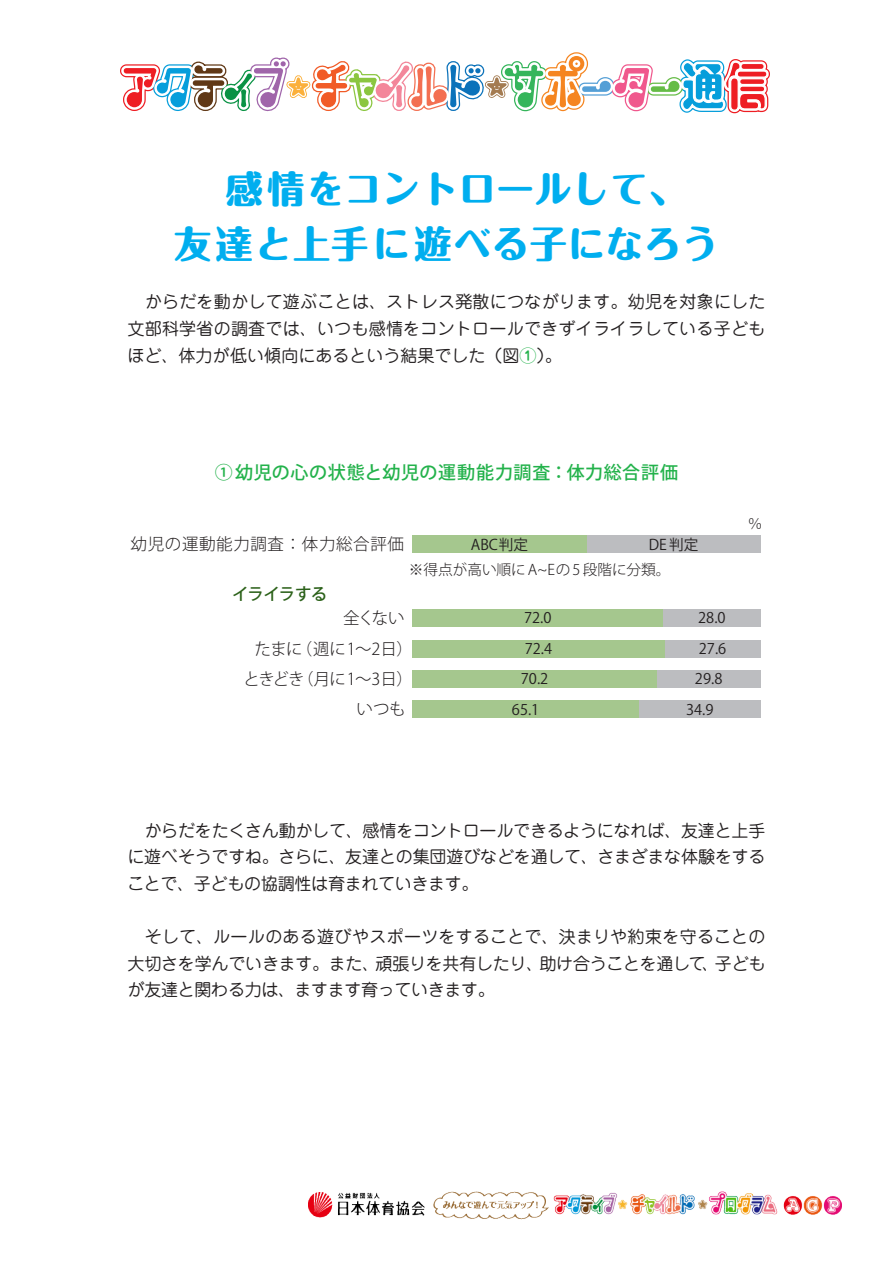
<style>
.page{position:relative;width:893px;height:1263px;background:#fff}
.page>*{position:absolute;margin:0;border:0;box-sizing:border-box;transform-origin:0 0}
.t1{font:800 37.2px "Maru Fo Pro";letter-spacing:.02em;color:#00aeef}
.t2{font:500 18px "Koz Go Pro";letter-spacing:.035em;color:#23b24b}
.t3{font:16.95px/26.5px "Jun 201 Pro";letter-spacing:-.01em;color:#231f20;text-align:justify}
.t4{font:16.5px "Koz Go Pro Light 90 pv RKSJ H";letter-spacing:.04em;color:#231f20}
.t5{font:16.5px "Koz Go Pro Light 90 pv RKSJ H";letter-spacing:-.065em;color:#231f20}
.t6{font:16.5px "Koz Go Pro Medium 90 pv RKSJ H";letter-spacing:-.035em;color:#2b6119}
.t7{font:14.7px "Koz Go Pro Regular 90 pv RKSJ H";color:#231f20}
.t8{font:14.7px "Koz Go Pro Light 90 pv RKSJ H";color:#231f20}
.s1{font-family:"Jun 501 Pro";font-weight:700;color:#23b24b}
</style>
<div class="page">
<svg style="left:120px;top:52px;width:650px;height:62px"></svg>
<img style="left:434px;top:1191px;width:408px;height:29px">
<img style="left:308px;top:1192px;width:116px;height:25px">
<div style="left:586px;top:535px;width:174px;height:18px;background:#bcbdc0"></div>
<div style="left:639px;top:700px;width:121px;height:18px;background:#bcbdc0"></div>
<div style="left:657px;top:670px;width:103px;height:18px;background:#bcbdc0"></div>
<div style="left:665px;top:640px;width:95px;height:17px;background:#bcbdc0"></div>
<div style="left:663px;top:609px;width:97px;height:18px;background:#bcbdc0"></div>
<div style="left:412px;top:535px;width:174px;height:18px;background:#a5c78e"></div>
<div style="left:412px;top:700px;width:227px;height:18px;background:#a5c78e"></div>
<div style="left:412px;top:670px;width:245px;height:18px;background:#a5c78e"></div>
<div style="left:412px;top:640px;width:253px;height:17px;background:#a5c78e"></div>
<div style="left:412px;top:609px;width:251px;height:18px;background:#a5c78e"></div>
<p class="t1" style="left:226px;top:159px;width:461px">感情をコントロールして、</p>
<p class="t1" style="left:174px;top:214px;width:546px">友達と上手に遊べる子になろう</p>
<p class="t3" style="left:128px;top:287px;width:639px">　からだを動かして遊ぶことは、ストレス発散につながります。幼児を対象にした文部科学省の調査では、いつも感情をコントロールできずイライラしている子どもほど、体力が低い傾向にあるという結果でした（図<span class="s1">①</span>）。</p>
<p class="t2" style="left:215px;top:461px;width:465px">①幼児の心の状態と幼児の運動能力調査：体力総合評価</p>
<p class="t4" style="left:131px;top:533px;width:275px">幼児の運動能力調査：体力総合評価</p>
<p class="t7" style="left:471px;top:535px;width:59px">ABC判定</p>
<p class="t7" style="left:649px;top:535px;width:51px">DE判定</p>
<p class="t6" style="left:232px;top:584px;width:97px">イライラする</p>
<p class="t8" style="left:409px;top:560px;width:263px">※得点が高い順にA~Eの5段階に分類。</p>
<p class="t4" style="left:343px;top:608px;width:63px">全くない</p>
<p class="t4" style="left:255px;top:638px;width:160px">たまに（週に1～2日）</p>
<p class="t5" style="left:244px;top:668px;width:171px">ときどき（月に1～3日）</p>
<p class="t4" style="left:357px;top:698px;width:50px">いつも</p>
<p class="t7" style="left:524px;top:608px;width:29px">72.0</p>
<p class="t7" style="left:698px;top:608px;width:29px">28.0</p>
<p class="t7" style="left:525px;top:639px;width:29px">72.4</p>
<p class="t7" style="left:699px;top:639px;width:29px">27.6</p>
<p class="t7" style="left:521px;top:669px;width:29px">70.2</p>
<p class="t7" style="left:695px;top:669px;width:29px">29.8</p>
<p class="t7" style="left:512px;top:700px;width:29px">65.1</p>
<p class="t7" style="left:686px;top:700px;width:29px">34.9</p>
<p class="t8" style="left:748px;top:514px;width:16px">％</p>
<p class="t3" style="left:127px;top:815px;width:640px">　からだをたくさん動かして、感情をコントロールできるようになれば、友達と上手に遊べそうですね。さらに、友達との集団遊びなどを通して、さまざまな体験をすることで、子どもの協調性は育まれていきます。</p>
<p class="t3" style="left:127px;top:921px;width:640px">　そして、ルールのある遊びやスポーツをすることで、決まりや約束を守ることの大切さを学んでいきます。また、頑張りを共有したり、助け合うことを通して、子どもが友達と関わる力は、ますます育っていきます。</p>
</div>
